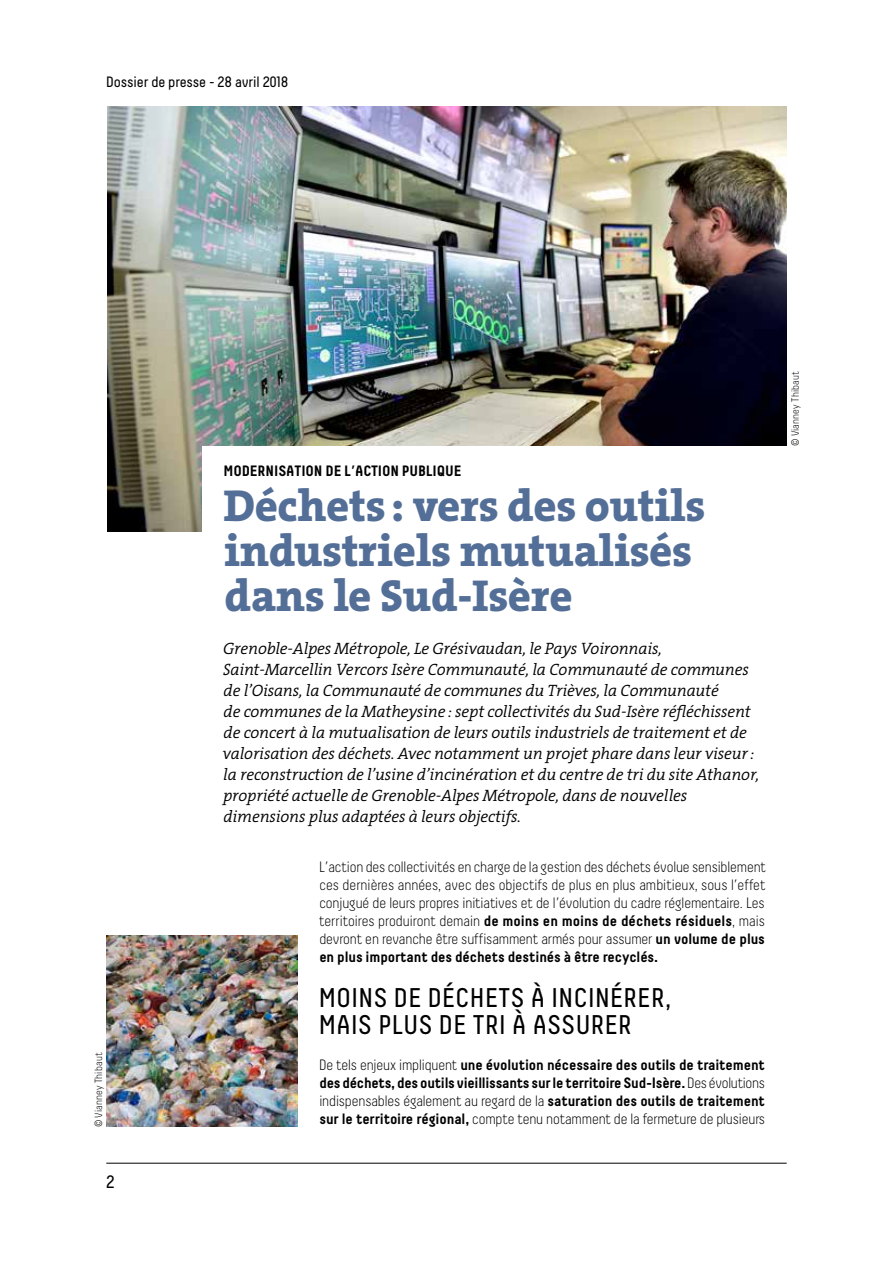
<style>
.page{position:relative;width:893px;height:1263px;background:#fff}
.page>*{position:absolute;margin:0;border:0;box-sizing:border-box;transform-origin:0 0}
.t1{font:800 45px/45px "The Serif B8";letter-spacing:-.01em;color:#546f97}
.t2{font:27px/27px "Decima";letter-spacing:.015em;color:#000}
.t3{font:18px "Decima";color:#000}
.t4{font:italic 300 16.5px/21px "The Serif B4";letter-spacing:-.01em;color:#000}
.t5{font:300 15px/18px "Decima";letter-spacing:-.01em;color:#000;text-align:justify}
.t6{font:700 15px/18px "Decima";letter-spacing:-.02em;color:#000;text-align:justify}
.t7{font:15px "Decima";letter-spacing:-.01em;color:#000}
.t8{font:300 10.5px "Decima";letter-spacing:.015em;color:#000}
.s1{font-weight:700}
.s2{font-weight:300}
</style>
<div class="page">
<hr style="left:106px;top:1163px;width:681px;height:1px;background:#000">
<img style="left:107px;top:106px;width:680px;height:425px">
<div style="left:202px;top:446px;width:622px;height:234px;background:#fff"></div>
<img style="left:106px;top:935px;width:192px;height:192px">
<p class="t7" style="left:106px;top:73px;width:184px">Dossier de presse - 28 avril 2018</p>
<p class="t8" style="left:93px;top:1127px;width:76px;rotate:-90deg">© Vianney Thibaut</p>
<p class="t3" style="left:106px;top:1172px;width:10px">2</p>
<p class="t6" style="left:224px;top:462px;width:239px">MODERNISATION DE L’ACTION PUBLIQUE</p>
<h1 class="t1" style="left:223px;top:485px;width:483px">Déchets : vers des outils industriels mutualisés dans le Sud-Isère</h1>
<p class="t4" style="left:222px;top:638px;width:539px">Grenoble-Alpes Métropole, Le Grésivaudan, le Pays Voironnais, Saint-Marcellin Vercors Isère Communauté, la Communauté de communes de l’Oisans, la Communauté de communes du Trièves, la Communauté<br>de communes de la Matheysine: sept collectivités du Sud-Isère réfléchissent de concert à la mutualisation de leurs outils industriels de traitement et de valorisation des déchets. Avec notamment un projet phare dans leur viseur: la reconstruction de l’usine d’incinération et du centre de tri du site Athanor, propriété actuelle de Grenoble-Alpes Métropole, dans de nouvelles dimensions plus adaptées à leurs objectifs.</p>
<p class="t5" style="left:319px;top:858px;width:448px">L’action des collectivités en charge de la gestion des déchets évolue sensiblement ces dernières années, avec des objectifs de plus en plus ambitieux, sous l’effet conjugué de leurs propres initiatives et de l’évolution du cadre réglementaire. Les territoires produiront demain <span class="s1">de moins en moins de déchets résiduels</span>, mais devront en revanche être suffisamment armés pour assumer <span class="s1">un volume de plus en plus important des déchets destinés à être recyclés.</span></p>
<h2 class="t2" style="left:319px;top:984px;width:354px">MOINS DE DÉCHETS À INCINÉRER,<br>MAIS PLUS DE TRI À ASSURER</h2>
<p class="t6" style="left:319px;top:1056px;width:447px"><span class="s2">De tels enjeux impliquent</span> une évolution nécessaire des outils de traitement des déchets, des outils vieillissants sur le territoire Sud-Isère. <span class="s2">Des évolutions indispensables également au regard de la</span> saturation des outils de traitement sur le territoire régional, <span class="s2">compte tenu notamment de la fermeture de plusieurs</span></p>
<p class="t8" style="left:789px;top:446px;width:76px;rotate:-90deg">© Vianney Thibaut</p>
</div>
